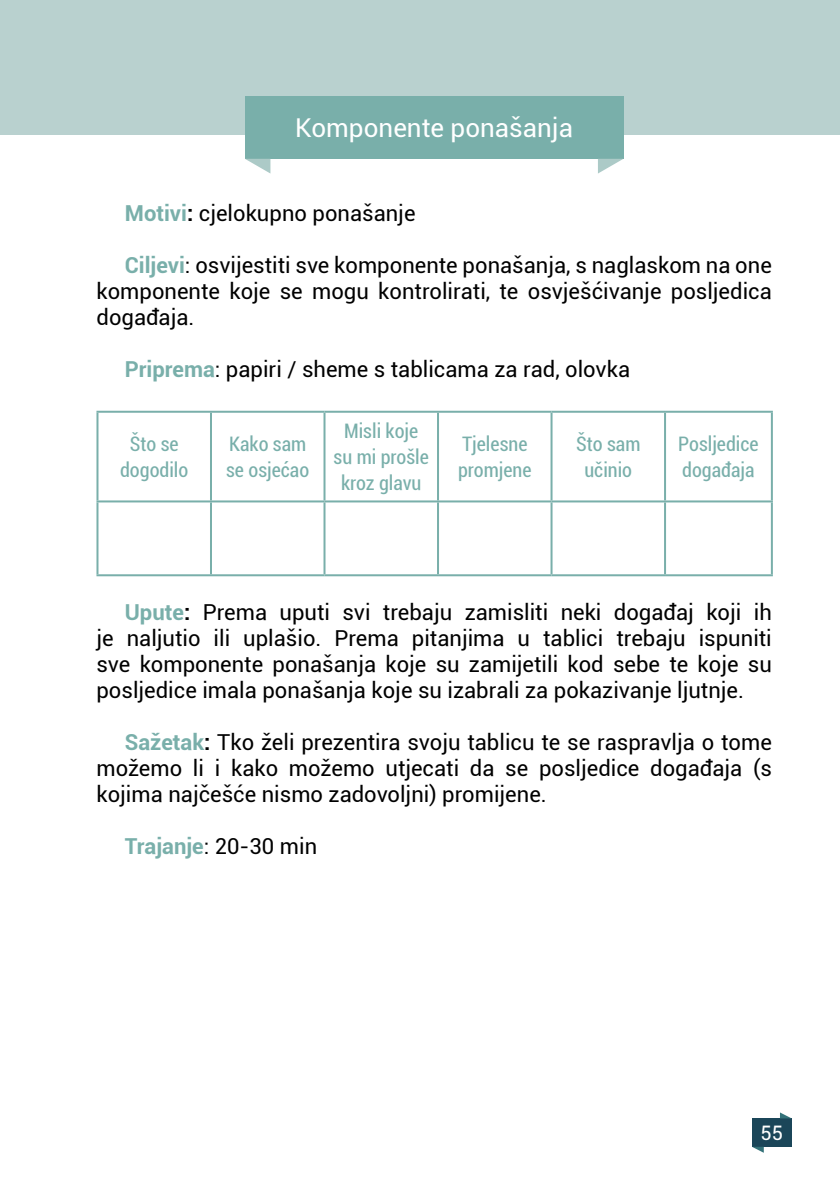
<style>
.page{position:relative;width:840px;height:1191px;background:#fff}
.page>*{position:absolute;margin:0;border:0;box-sizing:border-box;transform-origin:0 0}
.t1{font:26px "Roboto";color:#fff}
.t2{font:22px/26px "Roboto";color:#000;text-align:justify}
.t3{font:condensed 20px/26px "Roboto";color:#79afaa;text-align:center}
.t4{font:20px "Roboto";color:#fff}
.s1{font-weight:700;color:#79afaa}
.s2{font-weight:700}
</style>
<div class="page">
<div style="left:751px;top:1118px;width:40px;height:28px;background:#1b4659"></div>
<svg style="left:752px;top:1146px;width:11px;height:6px"></svg>
<svg style="left:780px;top:1112px;width:11px;height:6px"></svg>
<hr style="left:96px;top:411px;width:115px;height:2px;background:#79afaa">
<hr style="left:96px;top:413px;width:2px;height:87px;background:#79afaa">
<hr style="left:211px;top:411px;width:113px;height:2px;background:#79afaa">
<hr style="left:210px;top:413px;width:2px;height:87px;background:#79afaa">
<hr style="left:324px;top:411px;width:114px;height:2px;background:#79afaa">
<hr style="left:323px;top:413px;width:2px;height:87px;background:#79afaa">
<hr style="left:438px;top:411px;width:113px;height:2px;background:#79afaa">
<hr style="left:437px;top:413px;width:2px;height:87px;background:#79afaa">
<hr style="left:551px;top:411px;width:113px;height:2px;background:#79afaa">
<hr style="left:550px;top:413px;width:2px;height:87px;background:#79afaa">
<hr style="left:664px;top:411px;width:108px;height:2px;background:#79afaa">
<hr style="left:663px;top:413px;width:2px;height:87px;background:#79afaa">
<hr style="left:770px;top:413px;width:2px;height:87px;background:#79afaa">
<hr style="left:96px;top:500px;width:115px;height:2px;background:#79afaa">
<hr style="left:96px;top:502px;width:2px;height:72px;background:#79afaa">
<hr style="left:211px;top:500px;width:113px;height:2px;background:#79afaa">
<hr style="left:210px;top:502px;width:2px;height:72px;background:#79afaa">
<hr style="left:324px;top:500px;width:114px;height:2px;background:#79afaa">
<hr style="left:323px;top:502px;width:2px;height:72px;background:#79afaa">
<hr style="left:438px;top:500px;width:113px;height:2px;background:#79afaa">
<hr style="left:437px;top:502px;width:2px;height:72px;background:#79afaa">
<hr style="left:551px;top:500px;width:113px;height:2px;background:#79afaa">
<hr style="left:550px;top:502px;width:2px;height:72px;background:#79afaa">
<hr style="left:664px;top:500px;width:108px;height:2px;background:#79afaa">
<hr style="left:663px;top:502px;width:2px;height:72px;background:#79afaa">
<hr style="left:770px;top:502px;width:2px;height:72px;background:#79afaa">
<hr style="left:96px;top:574px;width:115px;height:2px;background:#79afaa">
<hr style="left:211px;top:574px;width:113px;height:2px;background:#79afaa">
<hr style="left:324px;top:574px;width:114px;height:2px;background:#79afaa">
<hr style="left:438px;top:574px;width:113px;height:2px;background:#79afaa">
<hr style="left:551px;top:574px;width:113px;height:2px;background:#79afaa">
<hr style="left:664px;top:574px;width:108px;height:2px;background:#79afaa">
<div style="left:0;top:0;width:839px;height:135px;background:#b9d1cf"></div>
<div style="left:245px;top:96px;width:378px;height:63px;background:#79afaa"></div>
<svg style="left:245px;top:159px;width:25px;height:14px"></svg>
<svg style="left:598px;top:159px;width:25px;height:14px"></svg>
<p class="t1" style="left:295px;top:110px;width:279px">Komponente ponašanja</p>
<p class="t2" style="left:125px;top:199px;width:292px"><span class="s1">Motivi</span><span class="s2">:</span> cjelokupno ponašanje</p>
<p class="t2" style="left:96px;top:251px;width:676px;text-indent:28px"><span class="s1">Ciljevi</span>: osvijestiti sve komponente ponašanja, s naglaskom na one komponente koje se mogu kontrolirati, te osvješćivanje posljedica događaja.</p>
<p class="t2" style="left:125px;top:355px;width:506px"><span class="s1">Priprema</span>: papiri / sheme s tablicama za rad, olovka</p>
<p class="t3" style="left:120px;top:430px;width:70px">Što se dogodilo</p>
<p class="t3" style="left:226px;top:430px;width:85px;text-align:left">Kako sam se osjećao</p>
<p class="t3" style="left:333px;top:417px;width:97px">Misli koje su mi prošle kroz glavu</p>
<p class="t3" style="left:458px;top:430px;width:75px;text-align:left">Tjelesne promjene</p>
<p class="t3" style="left:575px;top:430px;width:66px">Što sam učinio</p>
<p class="t3" style="left:677px;top:430px;width:82px;text-align:left">Posljedice događaja</p>
<p class="t2" style="left:96px;top:598px;width:676px;text-indent:28px"><span class="s1">Upute</span><span class="s2">:</span> Prema uputi svi trebaju zamisliti neki događaj koji ih je naljutio ili uplašio. Prema pitanjima u tablici trebaju ispuniti sve komponente ponašanja koje su zamijetili kod sebe te koje su posljedice imala ponašanja koje su izabrali za pokazivanje ljutnje.</p>
<p class="t2" style="left:96px;top:728px;width:676px;text-indent:28px"><span class="s1">Sažetak</span><span class="s2">:</span> Tko želi prezentira svoju tablicu te se raspravlja o tome možemo li i kako možemo utjecati da se posljedice događaja (s kojima najčešće nismo zadovoljni) promijene.</p>
<p class="t2" style="left:125px;top:832px;width:194px"><span class="s1">Trajanje</span>: 20-30 min</p>
<p class="t4" style="left:760px;top:1119px;width:24px">55</p>
</div>
